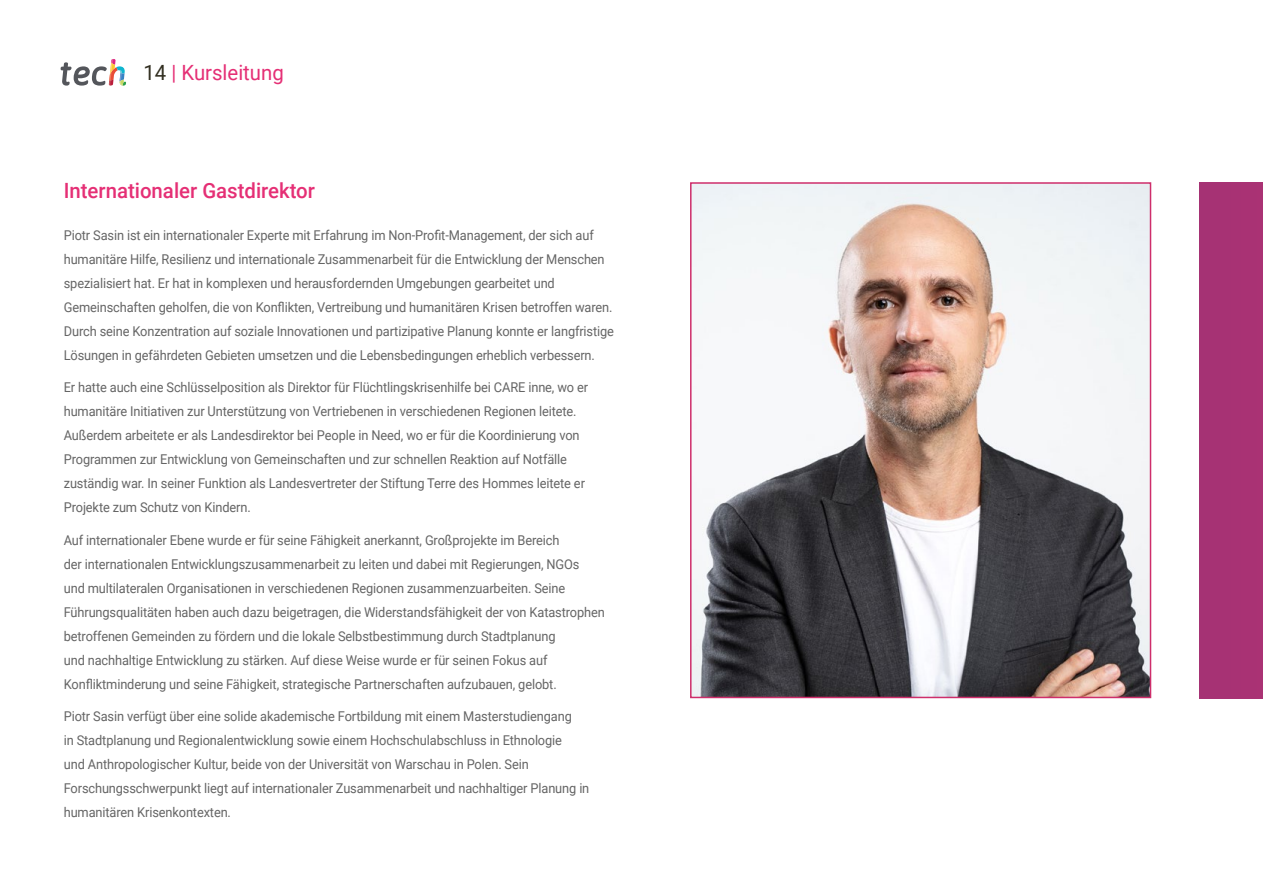
<style>
.page{position:relative;width:1263px;height:893px;background:#fff}
.page>*{position:absolute;margin:0;border:0;box-sizing:border-box;transform-origin:0 0}
.t1{font:500 21px "Roboto";color:#e52f75}
.t2{font:21px "Roboto";color:#e52f75}
.t3{font:13.5px/24px "Roboto";letter-spacing:-.01em;color:#656565;scale:.95 1}
.s1{color:#312e20}
</style>
<div class="page">
<div style="left:1199px;top:182px;width:64px;height:516px;background:#a73274"></div>
<img style="left:693px;top:185px;width:455px;height:510px">
<div style="left:690px;top:182px;width:461px;height:516px;border:2px solid #ce2e6b"></div>
<svg style="left:61px;top:59px;width:65px;height:27px"></svg>
<h1 class="t2" style="left:144px;top:57px;width:142px"><span class="s1">14</span> | Kursleitung</h1>
<h1 class="t1" style="left:64px;top:176px;width:253px">Internationaler Gastdirektor</h1>
<p class="t3" style="left:64px;top:222px;width:581px">Piotr Sasin ist ein internationaler Experte mit Erfahrung im Non-Profit-Management, der sich auf humanitäre Hilfe, Resilienz und internationale Zusammenarbeit für die Entwicklung der Menschen spezialisiert hat. Er hat in komplexen und herausfordernden Umgebungen gearbeitet und Gemeinschaften geholfen, die von Konflikten, Vertreibung und humanitären Krisen betroffen waren.<br>Durch seine Konzentration auf soziale Innovationen und partizipative Planung konnte er langfristige Lösungen in gefährdeten Gebieten umsetzen und die Lebensbedingungen erheblich verbessern.</p>
<p class="t3" style="left:64px;top:375px;width:553px">Er hatte auch eine Schlüsselposition als Direktor für Flüchtlingskrisenhilfe bei CARE inne, wo er humanitäre Initiativen zur Unterstützung von Vertriebenen in verschiedenen Regionen leitete.<br>Außerdem arbeitete er als Landesdirektor bei People in Need, wo er für die Koordinierung von Programmen zur Entwicklung von Gemeinschaften und zur schnellen Reaktion auf Notfälle zuständig war. In seiner Funktion als Landesvertreter der Stiftung Terre des Hommes leitete er Projekte zum Schutz von Kindern.</p>
<p class="t3" style="left:64px;top:527px;width:571px">Auf internationaler Ebene wurde er für seine Fähigkeit anerkannt, Großprojekte im Bereich<br>der internationalen Entwicklungszusammenarbeit zu leiten und dabei mit Regierungen, NGOs<br>und multilateralen Organisationen in verschiedenen Regionen zusammenzuarbeiten. Seine Führungsqualitäten haben auch dazu beigetragen, die Widerstandsfähigkeit der von Katastrophen betroffenen Gemeinden zu fördern und die lokale Selbstbestimmung durch Stadtplanung<br>und nachhaltige Entwicklung zu stärken. Auf diese Weise wurde er für seinen Fokus auf Konfliktminderung und seine Fähigkeit, strategische Partnerschaften aufzubauen, gelobt.</p>
<p class="t3" style="left:64px;top:704px;width:555px">Piotr Sasin verfügt über eine solide akademische Fortbildung mit einem Masterstudiengang<br>in Stadtplanung und Regionalentwicklung sowie einem Hochschulabschluss in Ethnologie<br>und Anthropologischer Kultur, beide von der Universität von Warschau in Polen. Sein Forschungsschwerpunkt liegt auf internationaler Zusammenarbeit und nachhaltiger Planung in humanitären Krisenkontexten.</p>
</div>
